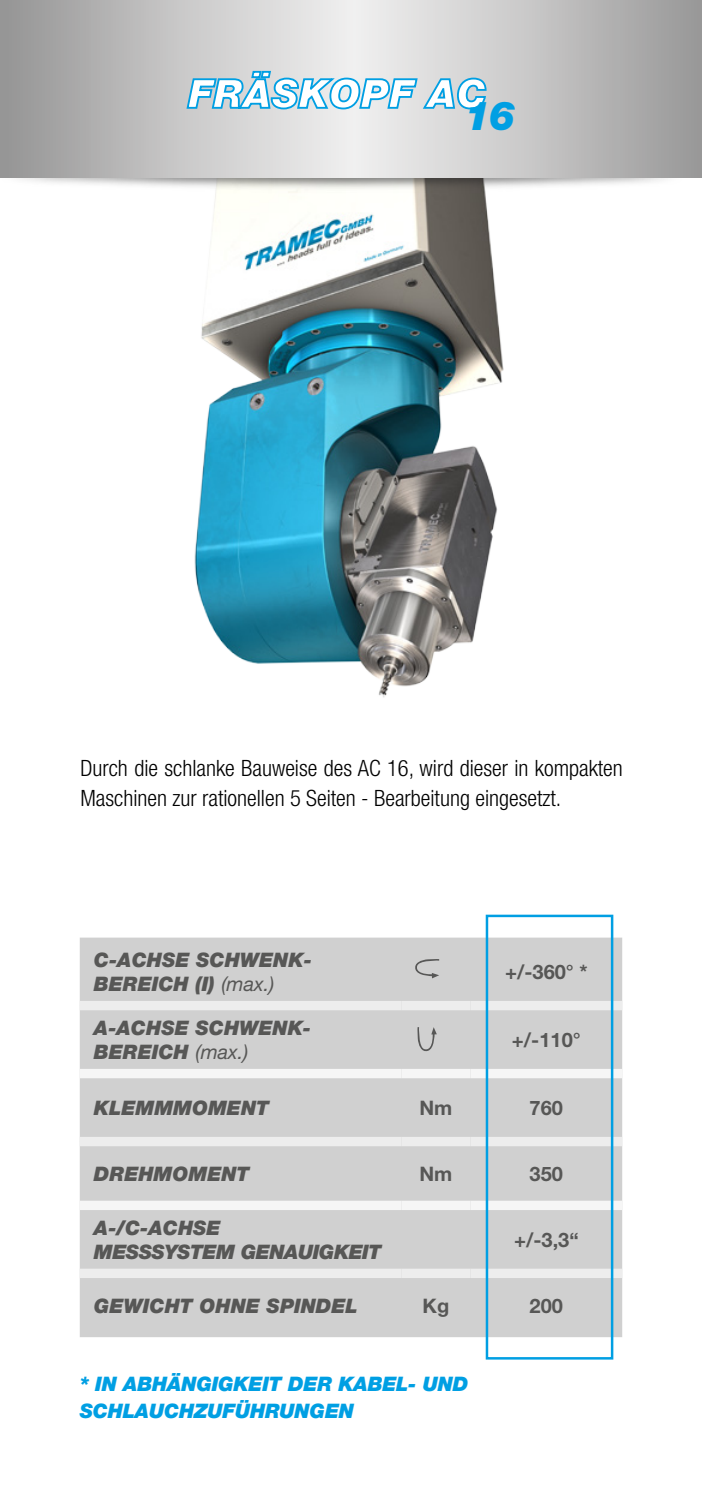
<style>
.page{position:relative;width:702px;height:1489px;background:#fff}
.page>*{position:absolute;margin:0;border:0;box-sizing:border-box;transform-origin:0 0}
.t1{font:italic 900 40px "Helvetica Neue LT";color:#009fe3}
.t2{font:300 condensed 22.5px/30px "Helvetica Neue LT";color:#000}
.t3{font:italic 900 20px/24px "Helvetica Neue LT";color:#575756}
.t4{font:italic 900 20px/27.5px "Helvetica Neue LT";letter-spacing:-.01em;color:#009fe3}
.t5{font:700 20px "Helvetica Neue LT";color:#575756}
.t6{font:italic 900 20px/24px "Helvetica Neue LT";letter-spacing:-.025em;color:#575756}
.s1{font-weight:400}
</style>
<div class="page">
<img style="left:194px;top:193px;width:310px;height:505px">
<img style="left:0;top:177px;width:684px;height:16px">
<svg style="left:1px;top:0;width:701px;height:177px;background:#c1c1c1"></svg>
<svg style="left:185px;top:55px;width:302px;height:55px"></svg>
<div style="left:80px;top:937px;width:542px;height:399px;background:#d0d0d0"></div>
<div style="left:80px;top:1000px;width:321px;height:10px;background:#ededed"></div>
<div style="left:401px;top:1000px;width:69px;height:10px;background:#ededed"></div>
<div style="left:470px;top:1000px;width:152px;height:10px;background:#ededed"></div>
<div style="left:80px;top:1136px;width:321px;height:10px;background:#ededed"></div>
<div style="left:401px;top:1136px;width:69px;height:10px;background:#ededed"></div>
<div style="left:470px;top:1136px;width:152px;height:10px;background:#ededed"></div>
<div style="left:80px;top:1268px;width:321px;height:9px;background:#ededed"></div>
<div style="left:401px;top:1268px;width:69px;height:9px;background:#ededed"></div>
<div style="left:470px;top:1268px;width:152px;height:9px;background:#ededed"></div>
<div style="left:80px;top:1068px;width:321px;height:10px;background:#f6f6f6"></div>
<div style="left:401px;top:1068px;width:69px;height:10px;background:#f6f6f6"></div>
<div style="left:470px;top:1068px;width:152px;height:10px;background:#f6f6f6"></div>
<div style="left:80px;top:1200px;width:321px;height:9px;background:#f6f6f6"></div>
<div style="left:401px;top:1200px;width:69px;height:9px;background:#f6f6f6"></div>
<div style="left:470px;top:1200px;width:152px;height:9px;background:#f6f6f6"></div>
<svg style="left:413px;top:958px;width:26px;height:20px"></svg>
<svg style="left:417px;top:1027px;width:20px;height:25px"></svg>
<hr style="left:0;top:0;width:1px;height:177px;background:#969696">
<div style="left:485px;top:914px;width:128px;height:445px;border:2px solid #009fe3"></div>
<p class="t1" style="left:464px;top:91px;width:53px">16</p>
<p class="t2" style="left:80px;top:753px;width:544px">Durch die schlanke Bauweise des AC 16, wird dieser in kompakten<br>Maschinen zur rationellen 5 Seiten - Bearbeitung eingesetzt.</p>
<p class="t3" style="left:94px;top:947px;width:219px">C-ACHSE SCHWENK-<br>BEREICH (I) <span class="s1">(max.)</span></p>
<p class="t3" style="left:94px;top:1015px;width:219px">A-ACHSE SCHWENK-<br>BEREICH <span class="s1">(max.)</span></p>
<p class="t5" style="left:505px;top:959px;width:84px">+/-360° *</p>
<p class="t5" style="left:512px;top:1027px;width:70px">+/-110°</p>
<p class="t3" style="left:94px;top:1095px;width:177px">KLEMMMOMENT</p>
<p class="t5" style="left:419px;top:1095px;width:34px">Nm</p>
<p class="t5" style="left:529px;top:1095px;width:35px">760</p>
<p class="t3" style="left:94px;top:1161px;width:157px">DREHMOMENT</p>
<p class="t5" style="left:419px;top:1161px;width:34px">Nm</p>
<p class="t5" style="left:529px;top:1161px;width:35px">350</p>
<p class="t6" style="left:94px;top:1215px;width:289px">A-/C-ACHSE<br>MESSSYSTEM GENAUIGKEIT</p>
<p class="t5" style="left:514px;top:1227px;width:66px">+/-3,3“</p>
<p class="t3" style="left:94px;top:1293px;width:265px">GEWICHT OHNE SPINDEL</p>
<p class="t5" style="left:422px;top:1293px;width:28px">Kg</p>
<p class="t5" style="left:529px;top:1293px;width:35px">200</p>
<p class="t4" style="left:80px;top:1369px;width:390px">* IN ABHÄNGIGKEIT DER KABEL- UND<br>SCHLAUCHZUFÜHRUNGEN</p>
</div>
